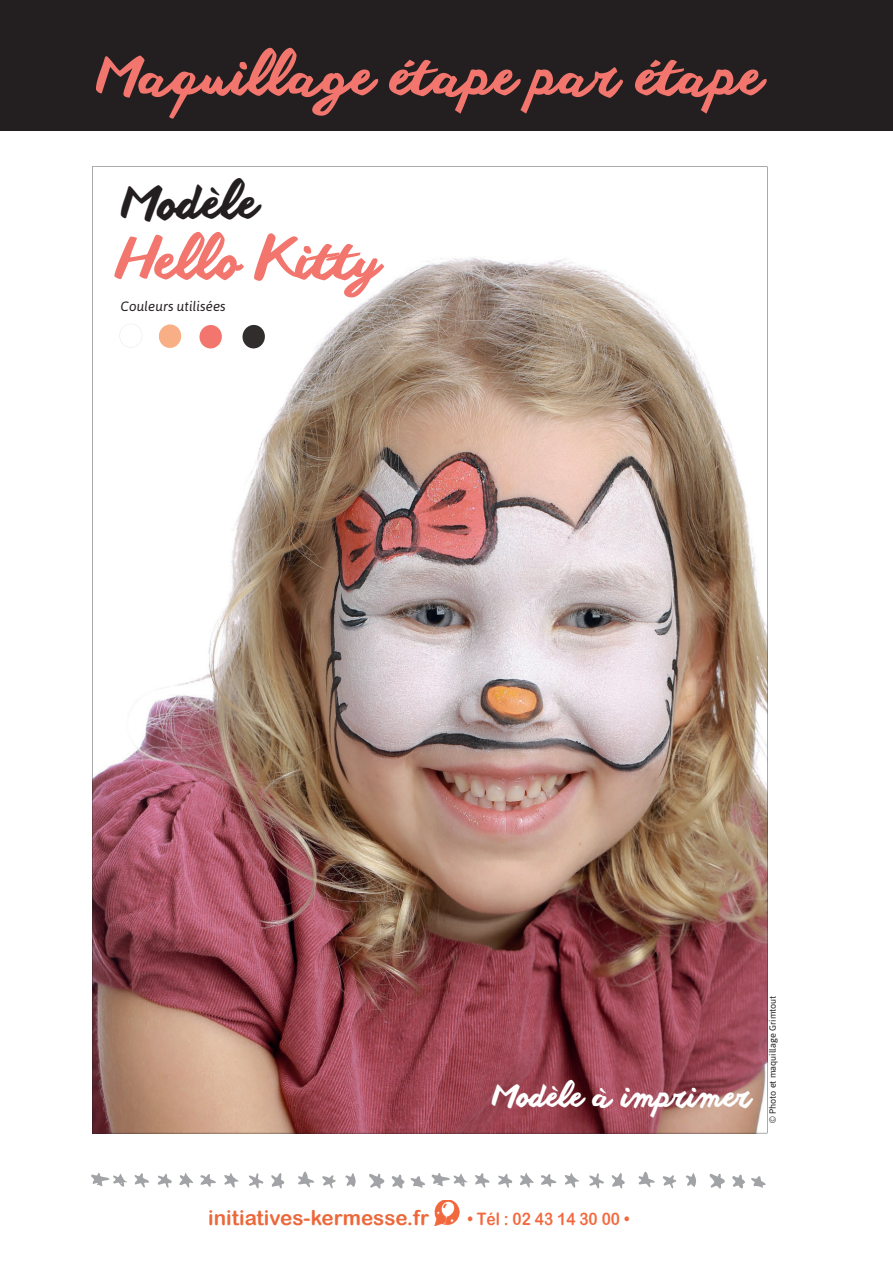
<style>
.page{position:relative;width:893px;height:1263px;background:#fff}
.page>*{position:absolute;margin:0;border:0;box-sizing:border-box;transform-origin:0 0}
.t1{font:52.2px "anothershabby";color:#f2766d}
.t2{font:45px "anothershabby";color:#231f20}
.t3{font:30px "anothershabby";color:#fff}
.t4{font:20.55px "Arial Rounded MT Bold";color:#ec683a}
.t5{font:17.25px "Arial Rounded MT Bold";color:#f2693f;scale:.9 1}
.t6{font:italic 13.5px "Asap";color:#231f20}
.t7{font:9px "Asap";color:#231f20}
</style>
<div class="page">
<svg style="left:392px;top:1174px;width:33px;height:14px"></svg>
<svg style="left:369px;top:1173px;width:16px;height:16px"></svg>
<svg style="left:345px;top:1173px;width:11px;height:14px"></svg>
<svg style="left:322px;top:1175px;width:14px;height:13px"></svg>
<svg style="left:298px;top:1171px;width:16px;height:16px"></svg>
<svg style="left:249px;top:1173px;width:36px;height:15px"></svg>
<svg style="left:224px;top:1173px;width:15px;height:14px"></svg>
<svg style="left:200px;top:1174px;width:16px;height:13px"></svg>
<svg style="left:91px;top:1173px;width:36px;height:14px"></svg>
<svg style="left:157px;top:1173px;width:36px;height:15px"></svg>
<svg style="left:134px;top:1173px;width:15px;height:15px"></svg>
<svg style="left:709px;top:1173px;width:57px;height:16px"></svg>
<svg style="left:686px;top:1173px;width:11px;height:14px"></svg>
<svg style="left:663px;top:1175px;width:13px;height:13px"></svg>
<svg style="left:638px;top:1171px;width:17px;height:16px"></svg>
<svg style="left:589px;top:1173px;width:36px;height:15px"></svg>
<svg style="left:565px;top:1173px;width:14px;height:14px"></svg>
<svg style="left:541px;top:1174px;width:16px;height:13px"></svg>
<svg style="left:431px;top:1173px;width:37px;height:14px"></svg>
<svg style="left:498px;top:1173px;width:36px;height:15px"></svg>
<svg style="left:475px;top:1173px;width:15px;height:15px"></svg>
<img style="left:435px;top:1200px;width:24px;height:26px">
<div style="left:0;top:0;width:893px;height:130px;background:#231f20"></div>
<img style="left:92px;top:166px;width:675px;height:967px">
<svg style="left:119px;top:324px;width:23px;height:24px"></svg>
<div style="left:242px;top:325px;width:23px;height:23px;background:#302d2c;border-radius:50%"></div>
<div style="left:159px;top:324px;width:22px;height:24px;background:#f9af86;border-radius:50%"></div>
<div style="left:199px;top:325px;width:23px;height:24px;background:#f2766d;border-radius:50%"></div>
<p class="t1" style="left:98px;top:47px;width:666px">Maquillage étape par étape</p>
<p class="t2" style="left:122px;top:179px;width:137px;rotate:-1deg">Modèle</p>
<p class="t1" style="left:118px;top:231px;width:264px">Hello Kitty</p>
<p class="t6" style="left:121px;top:299px;width:107px">Couleurs utilisées</p>
<p class="t3" style="left:493px;top:1079px;width:260px">Modèle à imprimer</p>
<p class="t7" style="left:767px;top:1123px;width:129px;rotate:-90deg">© Photo et maquillage Grimtout</p>
<p class="t4" style="left:208px;top:1205px;width:222px">initiatives-kermesse.fr</p>
<p class="t5" style="left:467px;top:1208px;width:181px">• Tél : 02 43 14 30 00 •</p>
</div>
